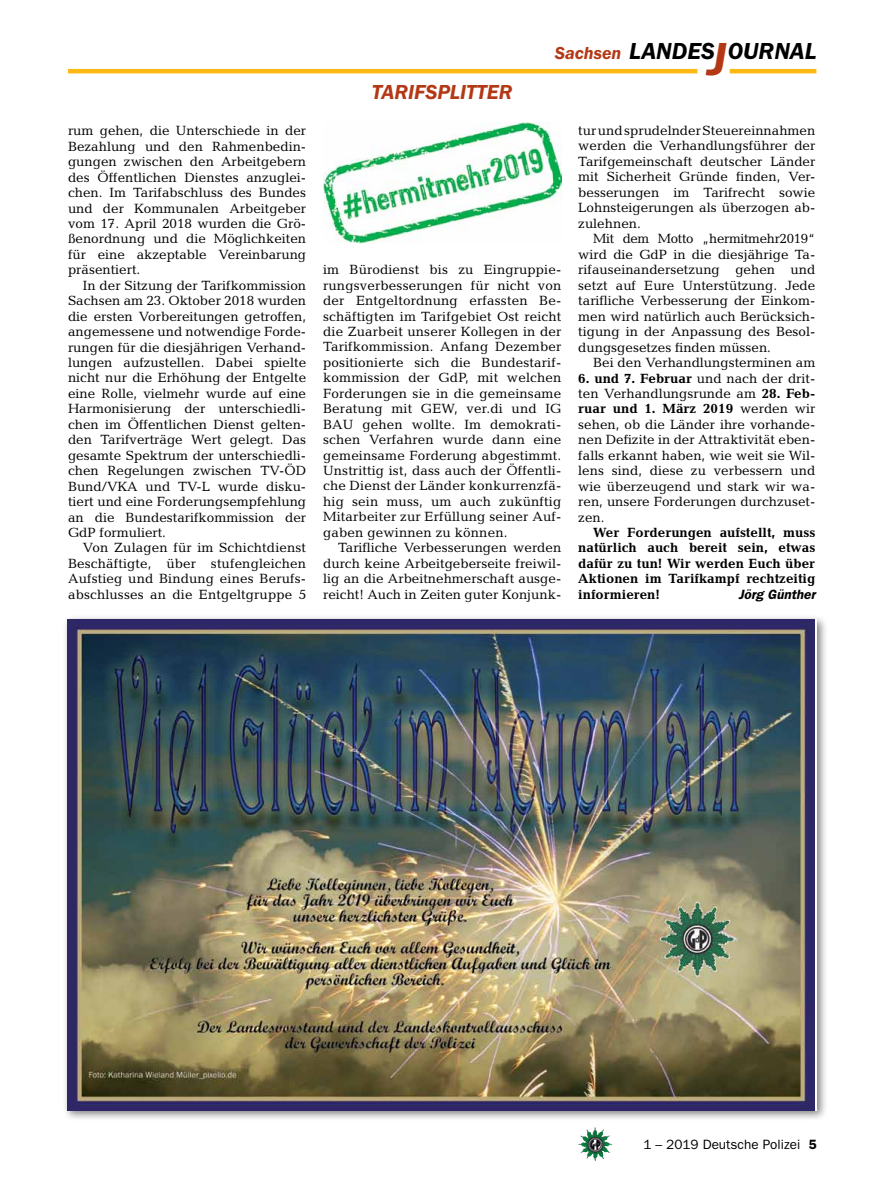
<style>
.page{position:relative;width:893px;height:1191px;background:#fff}
.page>*{position:absolute;margin:0;border:0;box-sizing:border-box;transform-origin:0 0}
.t1{font:italic 600 24px "Franklin Gothic Itc T";color:#000}
.t2{font:italic 600 21px "Franklin Gothic Itc T";color:#b33916}
.t3{font:italic 600 18px "Franklin Gothic Itc T";color:#b33916}
.t4{font:13.5px/15.5px "Candida";color:#000;text-align:justify}
.t5{font:700 13.5px/15.5px "Candida";color:#000;text-align:justify}
.t6{font:13.5px "Franklin Gothic";color:#000}
.t7{font:italic 600 13.5px "Franklin Gothic";color:#000}
.s1{font-size:48px;color:#b33916}
.s2{font-weight:700}
.s3{font-weight:600}
</style>
<div class="page">
<img style="left:578px;top:1127px;width:17px;height:25px">
<hr style="left:730px;top:69px;width:86px;height:4px;background:#fdb913">
<hr style="left:68px;top:69px;width:629px;height:4px;background:#fdb913">
<div style="left:63px;top:614px;width:765px;height:507px;background:#000;opacity:.5"></div>
<img style="left:68px;top:619px;width:747px;height:491px">
<img style="left:323px;top:122px;width:238px;height:121px">
<p class="t4" style="left:68px;top:123px;width:240px">rum gehen, die Unterschiede in der Bezahlung und den Rahmenbedin&shy;gungen zwischen den Arbeitgebern des Öffentlichen Dienstes anzuglei&shy;chen. Im Tarifabschluss des Bundes und der Kommunalen Arbeitgeber vom 17. April 2018 wurden die Grö&shy;ßenordnung und die Möglichkeiten für eine akzeptable Vereinbarung präsentiert.</p>
<p class="t4" style="left:68px;top:277px;width:240px;text-indent:15px">In der Sitzung der Tarifkommission Sachsen am 23. Oktober 2018 wurden die ersten Vorbereitungen getroffen, angemessene und notwendige Forde&shy;rungen für die diesjährigen Verhand&shy;lungen aufzustellen. Dabei spielte nicht nur die Erhöhung der Entgelte eine Rolle, vielmehr wurde auf eine Harmonisierung der unterschiedli&shy;chen im Öffentlichen Dienst gelten&shy;den Tarifverträge Wert gelegt. Das gesamte Spektrum der unterschiedli&shy;chen Regelungen zwischen TV-ÖD Bund/VKA und TV-L wurde disku&shy;tiert und eine Forderungsempfehlung an die Bundestarifkommission der GdP formuliert.</p>
<p class="t4" style="left:68px;top:540px;width:240px;text-indent:15px">Von Zulagen für im Schichtdienst Beschäftigte, über stufengleichen Aufstieg und Bindung eines Berufs&shy;abschlusses an die Entgeltgruppe 5</p>
<h2 class="t2" style="left:372px;top:80px;width:55px">Tarifspl</h2>
<h2 class="t2" style="left:460px;top:80px;width:40px">itter</h2>
<h3 class="t3" style="left:555px;top:42px;width:68px">Sachsen</h3>
<h1 class="t1" style="left:629px;top:37px;width:189px">LANDES<span class="s1">J</span>OURNAL</h1>
<p class="t4" style="left:323px;top:262px;width:240px">im Bürodienst bis zu Eingruppie&shy;rungsverbesserungen für nicht von der Entgeltordnung erfassten Be&shy;schäftigten im Tarifgebiet Ost reicht die Zuarbeit unserer Kollegen in der Tarifkommission. Anfang Dezember positionierte sich die Bundestarif&shy;kommission der GdP, mit welchen Forderungen sie in die gemeinsame Beratung mit GEW, ver.di und IG BAU gehen wollte. Im demokrati&shy;schen Verfahren wurde dann eine gemeinsame Forderung abgestimmt.<br>Unstrittig ist, dass auch der Öffentli&shy;che Dienst der Länder konkurrenzfä&shy;hig sein muss, um auch zukünftig Mitarbeiter zur Erfüllung seiner Auf&shy;gaben gewinnen zu können.</p>
<p class="t4" style="left:323px;top:540px;width:240px;text-indent:15px">Tarifliche Verbesserungen werden durch keine Arbeitgeberseite freiwil&shy;lig an die Arbeitnehmerschaft ausge&shy;reicht! Auch in Zeiten guter Konjunk-</p>
<p class="t4" style="left:578px;top:123px;width:239px">tur und sprudelnder Steuereinnahmen werden die Verhandlungsführer der Tarifgemeinschaft deutscher Länder mit Sicherheit Gründe finden, Ver&shy;besserungen im Tarifrecht sowie Lohnsteigerungen als überzogen ab&shy;zulehnen.</p>
<p class="t4" style="left:578px;top:231px;width:239px;text-indent:15px">Mit dem Motto „hermitmehr2019“ wird die GdP in die diesjährige Ta&shy;rifauseinandersetzung gehen und setzt auf Eure Unterstützung. Jede tarifliche Verbesserung der Einkom&shy;men wird natürlich auch Berücksich&shy;tigung in der Anpassung des Besol&shy;dungsgesetzes finden müssen.</p>
<p class="t4" style="left:593px;top:355px;width:224px">Bei den Verhandlungsterminen am</p>
<p class="t4" style="left:578px;top:370px;width:239px"><span class="s2">6. und 7. Februar</span> und nach der drit&shy;ten Verhandlungsrunde am <span class="s2">28. Feb&shy;ruar und 1. März 2019</span> werden wir sehen, ob die Länder ihre vorhande&shy;nen Defizite in der Attraktivität eben&shy;falls erkannt haben, wie weit sie Wil&shy;lens sind, diese zu verbessern und wie überzeugend und stark wir wa&shy;ren, unsere Forderungen durchzuset&shy;zen.</p>
<p class="t5" style="left:578px;top:524px;width:239px;text-indent:15px">Wer Forderungen aufstellt, muss natürlich auch bereit sein, etwas dafür zu tun! Wir werden Euch über Aktionen im Tarifkampf rechtzeitig informieren!</p>
<p class="t7" style="left:738px;top:586px;width:78px">Jörg Günther</p>
<p class="t6" style="left:643px;top:1136px;width:175px">1 – 2019 Deutsche Polizei <span class="s3">5</span></p>
</div>
